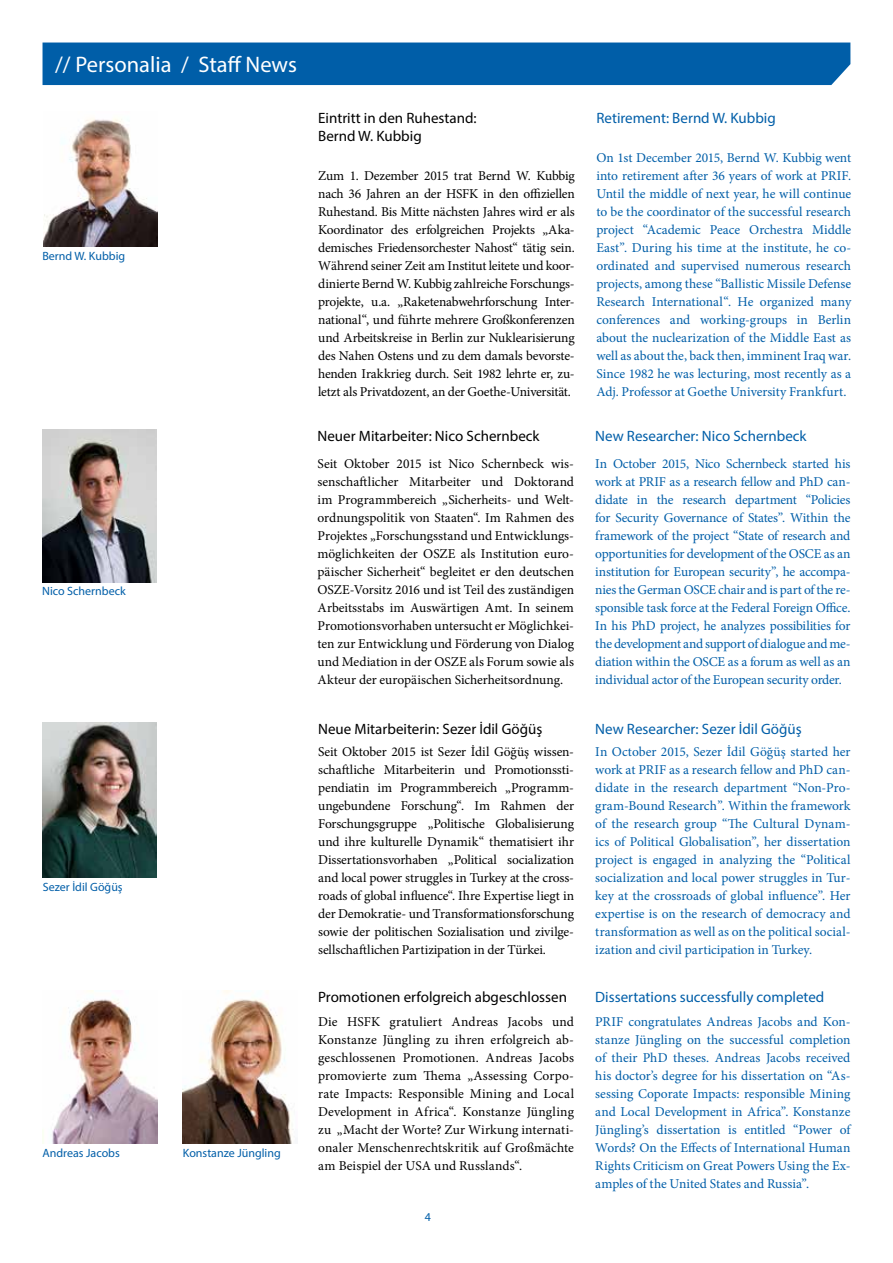
<style>
.page{position:relative;width:893px;height:1263px;background:#fff}
.page>*{position:absolute;margin:0;border:0;box-sizing:border-box;transform-origin:0 0}
.t1{font:22.5px "Myriad Pro";color:#fff}
.t2{font:15px/18px "Myriad Pro";color:#000}
.t3{font:15px "Myriad Pro";color:#005ea8}
.t4{font:13.5px/18px "Minion Pro";letter-spacing:-.005em;color:#005ea8;text-align:justify}
.t5{font:13.5px/18px "Minion Pro";letter-spacing:-.005em;color:#000;text-align:justify}
.t6{font:12px "Myriad Pro";color:#005ea8}
</style>
<div class="page">
<img style="left:43px;top:722px;width:114px;height:156px">
<img style="left:42px;top:430px;width:115px;height:152px">
<img style="left:43px;top:990px;width:114px;height:153px">
<img style="left:183px;top:990px;width:111px;height:153px">
<div style="left:43px;top:43px;width:807px;height:42px;background:#005ea8"></div>
<img style="left:43px;top:118px;width:115px;height:129px">
<h1 class="t1" style="left:55px;top:51px;width:243px">// Personalia / Staff News</h1>
<p class="t6" style="left:42px;top:249px;width:84px">Bernd W. Kubbig</p>
<p class="t6" style="left:42px;top:584px;width:85px">Nico Schernbeck</p>
<p class="t6" style="left:43px;top:880px;width:81px">Sezer İdil Göğüş</p>
<p class="t6" style="left:43px;top:1145px;width:79px">Andreas Jacobs</p>
<p class="t6" style="left:183px;top:1145px;width:99px">Konstanze Jüngling</p>
<p class="t2" style="left:318px;top:108px;width:160px">Eintritt in den Ruhestand:<br>Bernd W. Kubbig</p>
<p class="t5" style="left:318px;top:167px;width:258px">Zum 1. Dezember 2015 trat Bernd W. Kubbig nach 36 Jahren an der HSFK in den offiziellen Ruhestand. Bis Mitte nächsten Jahres wird er als Koordinator des erfolgreichen Projekts „Aka&shy;demisches Friedensorchester Nahost“ tätig sein.<br>Während seiner Zeit am Institut leitete und koor&shy;dinierte Bernd W. Kubbig zahlreiche Forschungs&shy;projekte, u.a. „Raketenabwehrforschung Inter&shy;national“, und führte mehrere Großkonferenzen und Arbeitskreise in Berlin zur Nuklearisierung des Nahen Ostens und zu dem damals bevorste&shy;henden Irakkrieg durch. Seit 1982 lehrte er, zu&shy;letzt als Privatdozent, an der Goethe-Universität.</p>
<p class="t2" style="left:317px;top:427px;width:224px">Neuer Mitarbeiter: Nico Schernbeck</p>
<p class="t5" style="left:317px;top:455px;width:258px">Seit Oktober 2015 ist Nico Schernbeck wis&shy;senschaftlicher Mitarbeiter und Doktorand im Programmbereich „Sicherheits- und Welt&shy;ordnungspolitik von Staaten“. Im Rahmen des Projektes „Forschungsstand und Entwicklungs&shy;möglichkeiten der OSZE als Institution euro&shy;päischer Sicherheit“ begleitet er den deutschen OSZE-Vorsitz 2016 und ist Teil des zuständigen Arbeitsstabs im Auswärtigen Amt. In seinem Promotionsvorhaben untersucht er Möglichkei&shy;ten zur Entwicklung und Förderung von Dialog und Mediation in der OSZE als Forum sowie als Akteur der europäischen Sicherheitsordnung.</p>
<p class="t2" style="left:318px;top:719px;width:226px">Neue Mitarbeiterin: Sezer İdil Göğüş</p>
<p class="t5" style="left:318px;top:743px;width:257px">Seit Oktober 2015 ist Sezer İdil Göğüş wissen&shy;schaftliche Mitarbeiterin und Promotionssti&shy;pendiatin im Programmbereich „Programm&shy;ungebundene Forschung“. Im Rahmen der Forschungsgruppe „Politische Globalisierung und ihre kulturelle Dynamik“ thematisiert ihr Dissertationsvorhaben „Political socialization and local power struggles in Turkey at the cross&shy;roads of global influence“. Ihre Expertise liegt in der Demokratie- und Transformationsforschung sowie der politischen Sozialisation und zivilge&shy;sellschaftlichen Partizipation in der Türkei.</p>
<p class="t2" style="left:318px;top:987px;width:250px">Promotionen erfolgreich abgeschlossen</p>
<p class="t5" style="left:318px;top:1013px;width:257px">Die HSFK gratuliert Andreas Jacobs und Konstanze Jüngling zu ihren erfolgreich ab&shy;geschlossenen Promotionen. Andreas Jacobs promovierte zum Thema „Assessing Corpo&shy;rate Impacts: Responsible Mining and Local Development in Africa“. Konstanze Jüngling zu „Macht der Worte? Zur Wirkung internati&shy;onaler Menschenrechtskritik auf Großmächte am Beispiel der USA und Russlands“.</p>
<p class="t6" style="left:425px;top:1209px;width:8px">4</p>
<p class="t3" style="left:596px;top:108px;width:181px">Retirement: Bernd W. Kubbig</p>
<p class="t4" style="left:596px;top:149px;width:256px">On 1st December 2015, Bernd W. Kubbig went into retirement after 36 years of work at PRIF.<br>Until the middle of next year, he will continue to be the coordinator of the successful research project “Academic Peace Orchestra Middle East”. During his time at the institute, he co&shy;ordinated and supervised numerous research projects, among these “Ballistic Missile Defense Research International“. He organized many conferences and working-groups in Berlin about the nuclearization of the Middle East as well as about the, back then, imminent Iraq war.<br>Since 1982 he was lecturing, most recently as a Adj. Professor at Goethe University Frankfurt.</p>
<p class="t3" style="left:595px;top:427px;width:213px">New Researcher: Nico Schernbeck</p>
<p class="t4" style="left:595px;top:455px;width:257px">In October 2015, Nico Schernbeck started his work at PRIF as a research fellow and PhD can&shy;didate in the research department “Policies for Security Governance of States”. Within the framework of the project “State of research and opportunities for development of the OSCE as an institution for European security”, he accompa&shy;nies the German OSCE chair and is part of the re&shy;sponsible task force at the Federal Foreign Office.<br>In his PhD project, he analyzes possibilities for the development and support of dialogue and me&shy;diation within the OSCE as a forum as well as an individual actor of the European security order.</p>
<p class="t3" style="left:595px;top:719px;width:208px">New Researcher: Sezer İdil Göğüş</p>
<p class="t4" style="left:595px;top:743px;width:257px">In October 2015, Sezer İdil Göğüş started her work at PRIF as a research fellow and PhD can&shy;didate in the research department “Non-Pro&shy;gram-Bound Research”. Within the framework of the research group “The Cultural Dynam&shy;ics of Political Globalisation”, her dissertation project is engaged in analyzing the “Political socialization and local power struggles in Tur&shy;key at the crossroads of global influence”. Her expertise is on the research of democracy and transformation as well as on the political social&shy;ization and civil participation in Turkey.</p>
<p class="t3" style="left:595px;top:987px;width:231px">Dissertations successfully completed</p>
<p class="t4" style="left:595px;top:1013px;width:257px">PRIF congratulates Andreas Jacobs and Kon&shy;stanze Jüngling on the successful completion of their PhD theses. Andreas Jacobs received his doctor’s degree for his dissertation on “As&shy;sessing Coporate Impacts: responsible Mining and Local Development in Africa”. Konstanze Jüngling’s dissertation is entitled “Power of Words? On the Effects of International Human Rights Criticism on Great Powers Using the Ex&shy;amples of the United States and Russia”.</p>
</div>
